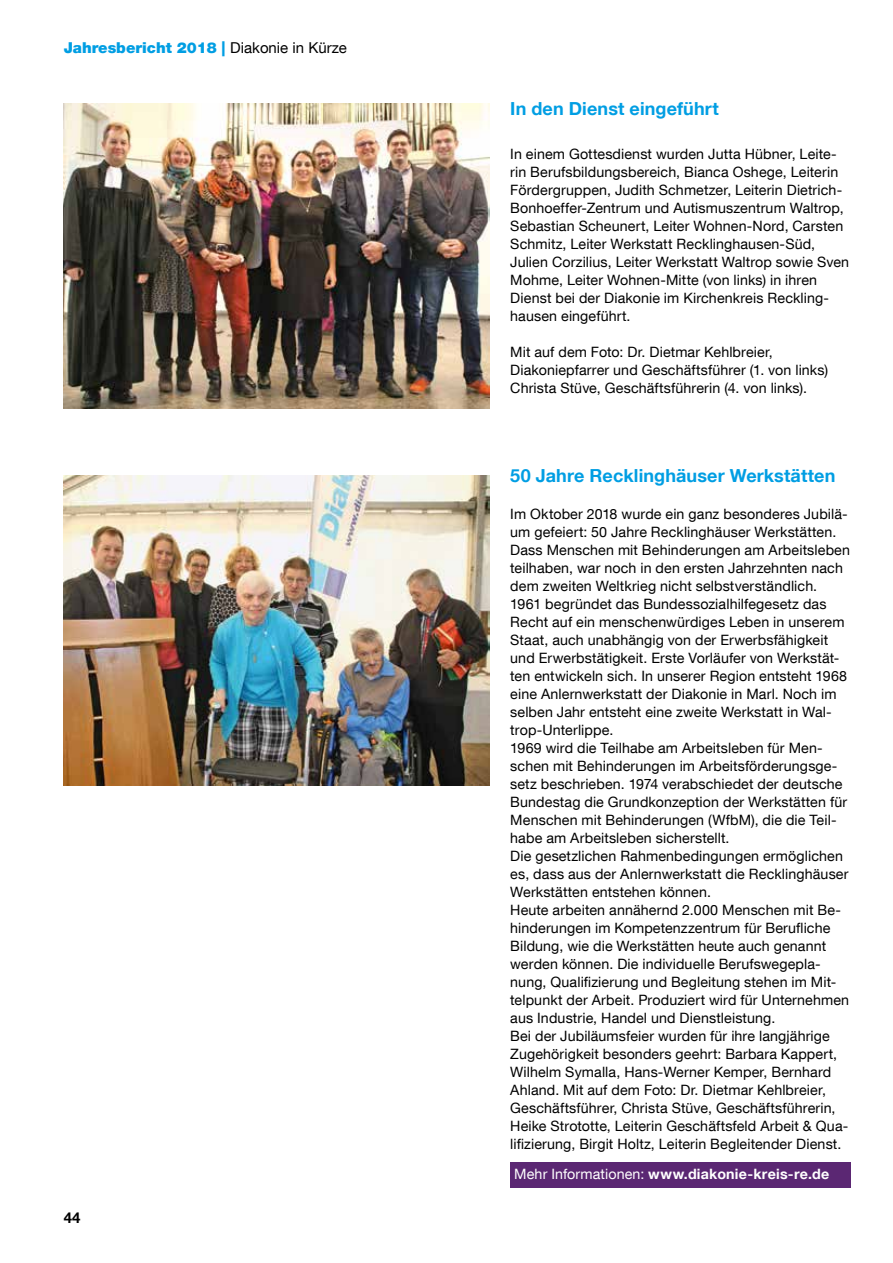
<style>
.page{position:relative;width:893px;height:1263px;background:#fff}
.page>*{position:absolute;margin:0;border:0;box-sizing:border-box;transform-origin:0 0}
.t1{font:700 18px "Helvetica Neue LT Com";letter-spacing:.01em;color:#009ee3}
.t2{font:900 15px "Helvetica Neue LT Com";color:#009ee3}
.t3{font:700 15px "Helvetica Neue LT Com";color:#000}
.t4{font:14.25px/18px "Helvetica Neue LT Com";letter-spacing:.01em;color:#000}
.t5{font:700 14.25px "Helvetica Neue LT Com";letter-spacing:.02em;color:#fff}
.s1{font-weight:400;color:#000}
.s2{font-weight:400}
</style>
<div class="page">
<div style="left:510px;top:1162px;width:340px;height:25px;background:#5b2773"></div>
<img style="left:64px;top:103px;width:425px;height:305px">
<img style="left:64px;top:475px;width:425px;height:311px">
<p class="t2" style="left:64px;top:39px;width:285px">Jahresbericht 2018 | <span class="s1">Diakonie in Kürze</span></p>
<p class="t3" style="left:64px;top:1208px;width:18px">44</p>
<p class="t1" style="left:510px;top:97px;width:210px">In den Dienst eingeführt</p>
<p class="t4" style="left:510px;top:144px;width:340px">In einem Gottesdienst wurden Jutta Hübner, Leite&shy;rin Berufsbildungsbereich, Bianca Oshege, Leiterin Fördergruppen, Judith Schmetzer, Leiterin Dietrich-Bonhoeffer-Zentrum und Autismuszentrum Waltrop, Sebastian Scheunert, Leiter Wohnen-Nord, Carsten Schmitz, Leiter Werkstatt Recklinghausen-Süd, Julien Corzilius, Leiter Werkstatt Waltrop sowie Sven Mohme, Leiter Wohnen-Mitte (von links) in ihren Dienst bei der Diakonie im Kirchenkreis Reckling&shy;hausen eingeführt.</p>
<p class="t4" style="left:510px;top:342px;width:319px">Mit auf dem Foto: Dr. Dietmar Kehlbreier,<br>Diakoniepfarrer und Geschäftsführer (1. von links)<br>Christa Stüve, Geschäftsführerin (4. von links).</p>
<p class="t1" style="left:510px;top:464px;width:327px">50 Jahre Recklinghäuser Werkstätten</p>
<p class="t4" style="left:510px;top:505px;width:341px">Im Oktober 2018 wurde ein ganz besonderes Jubilä&shy;um gefeiert: 50 Jahre Recklinghäuser Werkstätten.<br>Dass Menschen mit Behinderungen am Arbeitsleben teilhaben, war noch in den ersten Jahrzehnten nach dem zweiten Weltkrieg nicht selbstverständlich.<br>1961 begründet das Bundessozialhilfegesetz das Recht auf ein menschenwürdiges Leben in unserem Staat, auch unabhängig von der Erwerbsfähigkeit und Erwerbstätigkeit. Erste Vorläufer von Werkstät&shy;ten entwickeln sich. In unserer Region entsteht 1968 eine Anlernwerkstatt der Diakonie in Marl. Noch im selben Jahr entsteht eine zweite Werkstatt in Wal&shy;trop-Unterlippe.<br>1969 wird die Teilhabe am Arbeitsleben für Men&shy;schen mit Behinderungen im Arbeitsförderungsge&shy;setz beschrieben. 1974 verabschiedet der deutsche Bundestag die Grundkonzeption der Werkstätten für Menschen mit Behinderungen (WfbM), die die Teil&shy;habe am Arbeitsleben sicherstellt.<br>Die gesetzlichen Rahmenbedingungen ermöglichen es, dass aus der Anlernwerkstatt die Recklinghäuser Werkstätten entstehen können.<br>Heute arbeiten annähernd 2.000 Menschen mit Be&shy;hinderungen im Kompetenzzentrum für Berufliche Bildung, wie die Werkstätten heute auch genannt werden können. Die individuelle Berufswegepla&shy;nung, Qualifizierung und Begleitung stehen im Mit&shy;telpunkt der Arbeit. Produziert wird für Unternehmen aus Industrie, Handel und Dienstleistung.<br>Bei der Jubiläumsfeier wurden für ihre langjährige Zugehörigkeit besonders geehrt: Barbara Kappert, Wilhelm Symalla, Hans-Werner Kemper, Bernhard Ahland. Mit auf dem Foto: Dr. Dietmar Kehlbreier, Geschäftsführer, Christa Stüve, Geschäftsführerin, Heike Strototte, Leiterin Geschäftsfeld Arbeit &amp; Qua&shy;lifizierung, Birgit Holtz, Leiterin Begleitender Dienst.</p>
<p class="t5" style="left:514px;top:1165px;width:317px"><span class="s2">Mehr Informationen:</span> www.diakonie-kreis-re.de</p>
</div>
